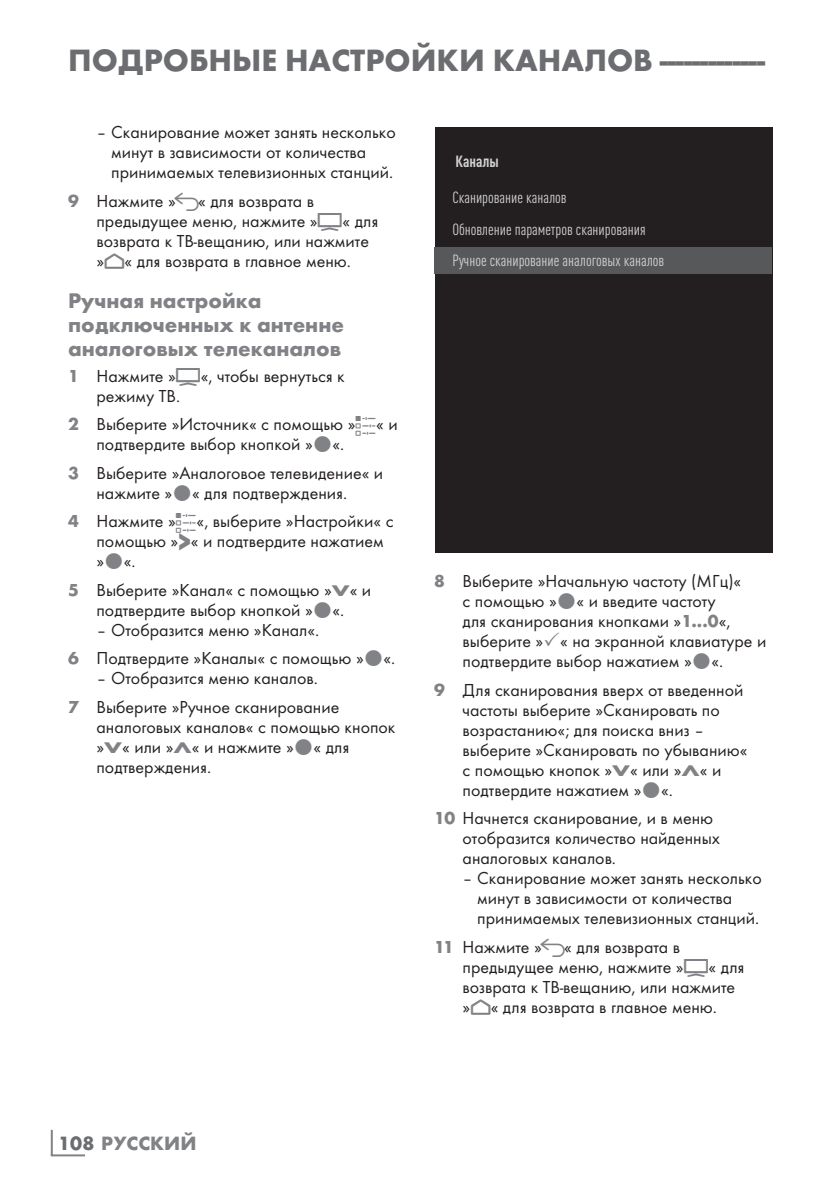
<style>
.page{position:relative;width:840px;height:1191px;background:#fff}
.page>*{position:absolute;margin:0;border:0;box-sizing:border-box;transform-origin:0 0}
.t1{font:700 32px "Futura TOT";color:#6c6d70}
.t2{font:700 22px/24px "Futura TOT";color:#808285}
.t3{font:700 20px "Futura TOT";color:#808285}
.t4{font:18px/20px "Futura TOT Boo";color:#231f20}
.t5{font:condensed 16px/31.4px "DIN Pro";color:#d1d2d4}
.t6{font:700 condensed 16px "DIN Pro";color:#d1d2d4}
.s1{font-family:"Futura TOT";font-weight:700;color:#808285}
.s2{font-family:"Arcelik TS9 Android";font-size:20px;color:#808285}
.s3{font-family:"Arcelik TS9 Android";font-size:32px;color:#808285}
.s4{font-family:"Arcelik TS9 Android";font-size:24px;color:#808285}
.s5{font-family:"Futura TOT";font-weight:700;font-size:27.2px;color:#808285}
.s6{font-family:"Futura TOT";font-weight:700;font-size:16px;color:#808285}
.s7{color:#6c6d70}
</style>
<div class="page">
<hr style="left:51px;top:1129px;width:2px;height:26px;background:#808285">
<hr style="left:51px;top:1154px;width:34px;height:2px;background:#808285">
<div style="left:434px;top:127px;width:338px;height:425px;background:#231f20"></div>
<div style="left:434px;top:247px;width:337px;height:26px;background:#57585a"></div>
<h1 class="t1" style="left:68px;top:40px;width:698px">ПОДРОБНЫЕ НАСТРОЙКИ КАНАЛОВ--------------</h1>
<p class="t4" style="left:111px;top:122px;width:286px;text-indent:-15px">– Сканирование может занять несколько минут в зависимости от количества принимаемых телевизионных станций.</p>
<p class="t4" style="left:96px;top:191px;width:283px;text-indent:-28px"><span class="s1">9</span> Нажмите » <span class="s2">r</span>« для возврата в предыдущее меню, нажмите »<span class="s3">H</span>« для возврата к ТВ-вещанию, или нажмите »<span class="s4">p</span>« для возврата в главное меню.</p>
<p class="t2" style="left:68px;top:288px;width:277px">Ручная настройка подключенных к антенне аналоговых телеканалов</p>
<p class="t4" style="left:96px;top:365px;width:250px;text-indent:-28px"><span class="s1">1</span> Нажмите »<span class="s3">H</span>«, чтобы вернуться к режиму ТВ.</p>
<p class="t4" style="left:96px;top:414px;width:303px;text-indent:-28px"><span class="s1">2</span> Выберите »Источник« с помощью »<span class="s4">q</span>« и подтвердите выбор кнопкой » «.</p>
<p class="t4" style="left:68px;top:462px;width:316px;text-align:center"><span class="s1">3</span> Выберите »Аналоговое телевидение« и нажмите » « для подтверждения.</p>
<p class="t4" style="left:96px;top:511px;width:298px;text-indent:-28px"><span class="s1">4</span> Нажмите »<span class="s4">q</span>«, выберите »Настройки« с помощью »<span class="s5">&gt;</span>« и подтвердите нажатием » «.</p>
<p class="t4" style="left:68px;top:579px;width:304px;text-align:center"><span class="s1">5</span> Выберите »Канал« с помощью »<span class="s6">V</span>« и подтвердите выбор кнопкой » «.</p>
<p class="t4" style="left:68px;top:615px;width:328px;line-height:28.6px;text-indent:28px">– Отобразится меню »Канал«.<br><span class="s1">6</span> Подтвердите »Каналы« с помощью » «.</p>
<p class="t4" style="left:68px;top:664px;width:273px;line-height:28.6px;text-align:center">– Отобразится меню каналов.<br><span class="s1">7</span> Выберите »Ручное сканирование</p>
<p class="t4" style="left:96px;top:716px;width:300px">аналоговых каналов« с помощью кнопок »<span class="s6">V</span>« или »<span class="s6">Λ</span>« и нажмите » « для подтверждения.</p>
<p class="t6" style="left:455px;top:149px;width:45px">Каналы</p>
<p class="t5" style="left:452px;top:181px;width:213px">Сканирование каналов<br>Обновление параметров сканирования<br>Ручное сканирование аналоговых каналов</p>
<p class="t4" style="left:462px;top:571px;width:305px;text-indent:-28px"><span class="s1">8</span> Выберите »Начальную частоту (МГц)«<br>с помощью » « и введите частоту<br>для сканирования кнопками »<span class="s1">1...0</span>«, выберите » « на экранной клавиатуре и подтвердите выбор нажатием » «.</p>
<p class="t4" style="left:462px;top:679px;width:286px;text-indent:-28px"><span class="s1">9</span> Для сканирования вверх от введенной частоты выберите »Сканировать по возрастанию«; для поиска вниз – выберите »Сканировать по убыванию« с помощью кнопок »<span class="s6">V</span>« или »<span class="s6">Λ</span>« и подтвердите нажатием » «.</p>
<p class="t4" style="left:462px;top:808px;width:259px;text-indent:-28px"><span class="s1">10</span> Начнется сканирование, и в меню отобразится количество найденных аналоговых каналов.</p>
<p class="t4" style="left:477px;top:868px;width:286px;text-indent:-15px">– Сканирование может занять несколько минут в зависимости от количества принимаемых телевизионных станций.</p>
<p class="t4" style="left:462px;top:936px;width:283px;text-indent:-28px"><span class="s1">11</span> Нажмите » <span class="s2">r</span>« для возврата в предыдущее меню, нажмите »<span class="s3">H</span>« для возврата к ТВ-вещанию, или нажмите »<span class="s4">p</span>« для возврата в главное меню.</p>
<p class="t3" style="left:58px;top:1131px;width:140px"><span class="s7">108</span> РУССКИЙ</p>
</div>
